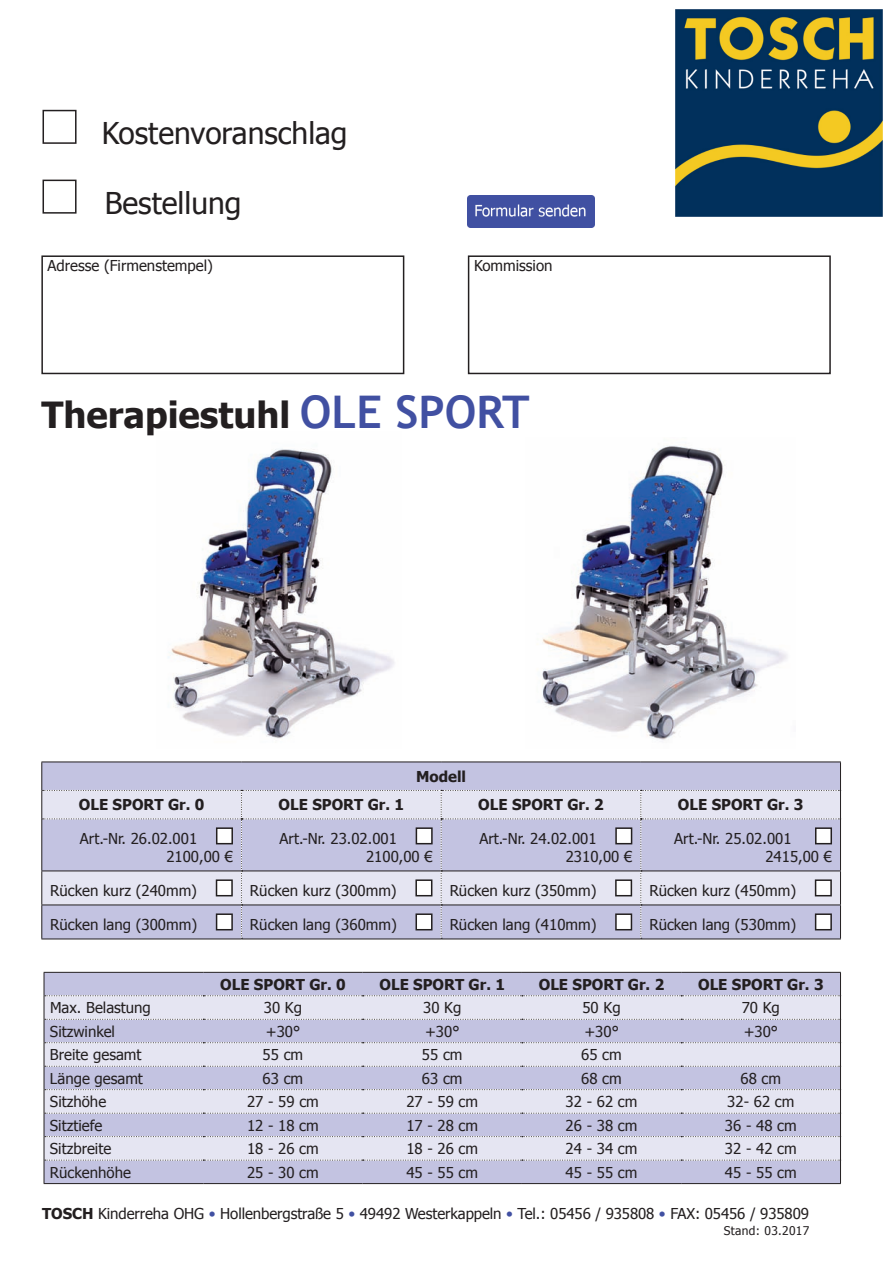
<style>
.page{position:relative;width:893px;height:1263px;background:#fff}
.page>*{position:absolute;margin:0;border:0;box-sizing:border-box;transform-origin:0 0}
.t1{font:700 36px "Tahoma";color:#231f20}
.t2{font:30px "Tahoma";color:#231f20}
.t3{font:15px/18px "Tahoma";color:#231f20}
.t4{font:700 15px "Tahoma";color:#231f20}
.t5{font:12px "Tahoma";letter-spacing:.03em;color:#231f20}
.s1{font-family:"Trebuchet MS";font-size:45px;color:#4150a2}
.s2{font-weight:700}
.s3{color:#4150a2}
</style>
<div class="page">
<hr style="left:41px;top:761px;width:200px;height:1px;background:#231f20">
<hr style="left:241px;top:761px;width:200px;height:1px;background:#231f20">
<hr style="left:441px;top:761px;width:200px;height:1px;background:#231f20">
<hr style="left:641px;top:761px;width:200px;height:1px;background:#231f20">
<svg style="left:41px;top:762px;width:800px;height:177px;background:#cbcbe2"></svg>
<div style="left:217px;top:828px;width:15px;height:16px;background:#fff"></div>
<div style="left:216px;top:827px;width:17px;height:17px;border:2px solid #231f20"></div>
<div style="left:416px;top:828px;width:16px;height:16px;background:#fff"></div>
<div style="left:416px;top:827px;width:17px;height:17px;border:2px solid #231f20"></div>
<div style="left:616px;top:828px;width:16px;height:16px;background:#fff"></div>
<div style="left:615px;top:827px;width:17px;height:17px;border:2px solid #231f20"></div>
<div style="left:816px;top:828px;width:15px;height:16px;background:#fff"></div>
<div style="left:815px;top:827px;width:17px;height:17px;border:2px solid #231f20"></div>
<div style="left:217px;top:880px;width:15px;height:16px;background:#fff"></div>
<div style="left:216px;top:879px;width:17px;height:17px;border:2px solid #231f20"></div>
<div style="left:416px;top:880px;width:16px;height:16px;background:#fff"></div>
<div style="left:415px;top:879px;width:17px;height:17px;border:2px solid #231f20"></div>
<div style="left:616px;top:880px;width:15px;height:16px;background:#fff"></div>
<div style="left:615px;top:879px;width:17px;height:17px;border:2px solid #231f20"></div>
<div style="left:816px;top:880px;width:15px;height:16px;background:#fff"></div>
<div style="left:815px;top:879px;width:17px;height:17px;border:2px solid #231f20"></div>
<div style="left:217px;top:914px;width:15px;height:16px;background:#fff"></div>
<div style="left:216px;top:913px;width:17px;height:17px;border:2px solid #231f20"></div>
<div style="left:416px;top:914px;width:16px;height:16px;background:#fff"></div>
<div style="left:415px;top:913px;width:17px;height:17px;border:2px solid #231f20"></div>
<div style="left:616px;top:914px;width:15px;height:16px;background:#fff"></div>
<div style="left:615px;top:913px;width:17px;height:17px;border:2px solid #231f20"></div>
<div style="left:816px;top:914px;width:15px;height:16px;background:#fff"></div>
<div style="left:815px;top:913px;width:17px;height:17px;border:2px solid #231f20"></div>
<img style="left:168px;top:449px;width:227px;height:290px">
<div style="left:43px;top:110px;width:34px;height:34px;border:2px solid #231f20"></div>
<div style="left:43px;top:180px;width:34px;height:34px;border:2px solid #231f20"></div>
<div style="left:41px;top:255px;width:363px;height:119px;border:2px solid #231f20"></div>
<div style="left:468px;top:255px;width:363px;height:119px;border:2px solid #231f20"></div>
<img style="left:542px;top:445px;width:246px;height:295px">
<hr style="left:203px;top:972px;width:160px;height:1px;background:#231f20">
<hr style="left:363px;top:972px;width:159px;height:1px;background:#231f20">
<hr style="left:522px;top:972px;width:159px;height:1px;background:#231f20">
<hr style="left:44px;top:972px;width:159px;height:1px;background:#231f20">
<hr style="left:681px;top:972px;width:160px;height:1px;background:#231f20">
<svg style="left:44px;top:973px;width:797px;height:210px;background:#d1d0e6"></svg>
<hr style="left:44px;top:1183px;width:159px;height:1px;background:#231f20">
<hr style="left:203px;top:1183px;width:160px;height:1px;background:#231f20">
<hr style="left:363px;top:1183px;width:159px;height:1px;background:#231f20">
<hr style="left:522px;top:1183px;width:159px;height:1px;background:#231f20">
<hr style="left:681px;top:1183px;width:160px;height:1px;background:#231f20">
<img style="left:467px;top:195px;width:127px;height:33px">
<img style="left:675px;top:9px;width:208px;height:208px">
<h2 class="t2" style="left:102px;top:113px;width:247px">Kostenvoranschlag</h2>
<h2 class="t2" style="left:105px;top:183px;width:138px">Bestellung</h2>
<p class="t3" style="left:48px;top:256px;width:167px">Adresse (Firmenstempel)</p>
<p class="t3" style="left:474px;top:256px;width:80px">Kommission</p>
<h1 class="t1" style="left:41px;top:389px;width:490px">Therapiestuhl <span class="s1">OLE SPORT</span></h1>
<p class="t4" style="left:416px;top:766px;width:52px">Modell</p>
<p class="t4" style="left:79px;top:794px;width:127px">OLE SPORT Gr. 0</p>
<p class="t4" style="left:279px;top:794px;width:127px">OLE SPORT Gr. 1</p>
<p class="t4" style="left:478px;top:794px;width:127px">OLE SPORT Gr. 2</p>
<p class="t4" style="left:678px;top:794px;width:127px">OLE SPORT Gr. 3</p>
<p class="t3" style="left:166px;top:829px;width:68px;text-indent:-86px">Art.-Nr. 26.02.001<br>2100,00 €</p>
<p class="t3" style="left:366px;top:829px;width:68px;text-indent:-86px">Art.-Nr. 23.02.001<br>2100,00 €</p>
<p class="t3" style="left:566px;top:829px;width:68px;text-indent:-86px">Art.-Nr. 24.02.001<br>2310,00 €</p>
<p class="t3" style="left:765px;top:829px;width:68px;text-indent:-91px">Art.-Nr. 25.02.001<br>2415,00 €</p>
<p class="t3" style="left:50px;top:881px;width:148px">Rücken kurz (240mm)</p>
<p class="t3" style="left:250px;top:881px;width:148px">Rücken kurz (300mm)</p>
<p class="t3" style="left:450px;top:881px;width:148px">Rücken kurz (350mm)</p>
<p class="t3" style="left:649px;top:881px;width:148px">Rücken kurz (450mm)</p>
<p class="t3" style="left:50px;top:915px;width:148px">Rücken lang (300mm)</p>
<p class="t3" style="left:250px;top:915px;width:148px">Rücken lang (360mm)</p>
<p class="t3" style="left:450px;top:915px;width:148px">Rücken lang (410mm)</p>
<p class="t3" style="left:649px;top:915px;width:148px">Rücken lang (530mm)</p>
<p class="t4" style="left:220px;top:974px;width:127px">OLE SPORT Gr. 0</p>
<p class="t4" style="left:380px;top:974px;width:127px">OLE SPORT Gr. 1</p>
<p class="t4" style="left:539px;top:974px;width:127px">OLE SPORT Gr. 2</p>
<p class="t4" style="left:698px;top:974px;width:127px">OLE SPORT Gr. 3</p>
<p class="t3" style="left:50px;top:998px;width:102px">Max. Belastung</p>
<p class="t3" style="left:264px;top:998px;width:40px">30 Kg</p>
<p class="t3" style="left:423px;top:998px;width:40px">30 Kg</p>
<p class="t3" style="left:582px;top:998px;width:40px">50 Kg</p>
<p class="t3" style="left:742px;top:998px;width:40px">70 Kg</p>
<p class="t3" style="left:50px;top:1021px;width:67px">Sitzwinkel</p>
<p class="t3" style="left:266px;top:1021px;width:36px">+30°</p>
<p class="t3" style="left:425px;top:1021px;width:36px">+30°</p>
<p class="t3" style="left:584px;top:1021px;width:36px">+30°</p>
<p class="t3" style="left:744px;top:1021px;width:36px">+30°</p>
<p class="t3" style="left:50px;top:1045px;width:93px">Breite gesamt</p>
<p class="t3" style="left:263px;top:1045px;width:42px">55 cm</p>
<p class="t3" style="left:422px;top:1045px;width:42px">55 cm</p>
<p class="t3" style="left:581px;top:1045px;width:42px">65 cm</p>
<p class="t3" style="left:50px;top:1068px;width:94px">Länge gesamt</p>
<p class="t3" style="left:263px;top:1068px;width:42px">63 cm</p>
<p class="t3" style="left:422px;top:1068px;width:42px">63 cm</p>
<p class="t3" style="left:581px;top:1068px;width:42px">68 cm</p>
<p class="t3" style="left:740px;top:1068px;width:42px">68 cm</p>
<p class="t3" style="left:50px;top:1092px;width:58px">Sitzhöhe</p>
<p class="t3" style="left:247px;top:1092px;width:73px">27 - 59 cm</p>
<p class="t3" style="left:406px;top:1092px;width:73px">27 - 59 cm</p>
<p class="t3" style="left:566px;top:1092px;width:73px">32 - 62 cm</p>
<p class="t3" style="left:727px;top:1092px;width:69px">32- 62 cm</p>
<p class="t3" style="left:50px;top:1115px;width:54px">Sitztiefe</p>
<p class="t3" style="left:247px;top:1115px;width:73px">12 - 18 cm</p>
<p class="t3" style="left:406px;top:1115px;width:73px">17 - 28 cm</p>
<p class="t3" style="left:566px;top:1115px;width:73px">26 - 38 cm</p>
<p class="t3" style="left:725px;top:1115px;width:73px">36 - 48 cm</p>
<p class="t3" style="left:50px;top:1139px;width:63px">Sitzbreite</p>
<p class="t3" style="left:247px;top:1139px;width:73px">18 - 26 cm</p>
<p class="t3" style="left:406px;top:1139px;width:73px">18 - 26 cm</p>
<p class="t3" style="left:566px;top:1139px;width:73px">24 - 34 cm</p>
<p class="t3" style="left:725px;top:1139px;width:73px">32 - 42 cm</p>
<p class="t3" style="left:50px;top:1162px;width:82px">Rückenhöhe</p>
<p class="t3" style="left:247px;top:1162px;width:73px">25 - 30 cm</p>
<p class="t3" style="left:406px;top:1162px;width:73px">45 - 55 cm</p>
<p class="t3" style="left:566px;top:1162px;width:73px">45 - 55 cm</p>
<p class="t3" style="left:725px;top:1162px;width:73px">45 - 55 cm</p>
<p class="t3" style="left:42px;top:1204px;width:768px"><span class="s2">TOSCH</span> Kinderreha OHG <span class="s3">•</span> Hollenbergstraße 5 <span class="s3">•</span> 49492 Westerkappeln <span class="s3">•</span> Tel.: 05456 / 935808 <span class="s3">•</span> FAX: 05456 / 935809</p>
<p class="t5" style="left:724px;top:1222px;width:87px">Stand: 03.2017</p>
</div>
